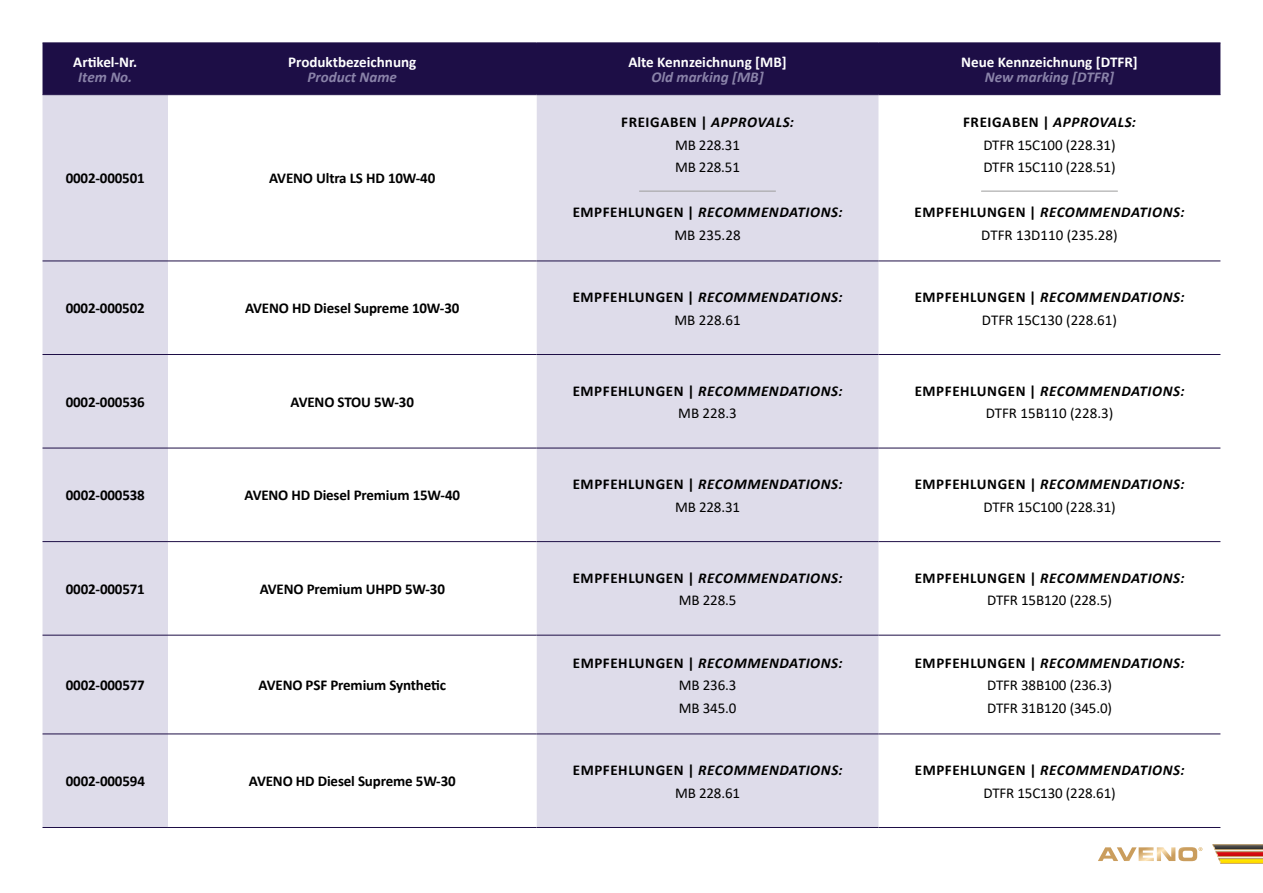
<style>
.page{position:relative;width:1263px;height:893px;background:#fff}
.page>*{position:absolute;margin:0;border:0;box-sizing:border-box;transform-origin:0 0}
.t1{font:15px/22.5px "Calibri";letter-spacing:-.01em;color:#000;text-align:center}
.t2{font:italic 700 15px/22.5px "Calibri";letter-spacing:.04em;color:#000;text-align:center}
.t3{font:700 15px "Calibri";letter-spacing:-.01em;color:#000}
.t4{font:700 15px "Calibri";color:#fff}
.t5{font:italic 700 15px "Calibri";color:#8a83a9}
.s1{font-weight:700}
.s2{font-weight:700;font-style:italic}
.s3{font-style:normal}
.s4{font-weight:400;font-style:normal}
</style>
<div class="page">
<div style="left:43px;top:44px;width:1177px;height:50px;background:#1d0e46"></div>
<div style="left:43px;top:95px;width:835px;height:732px;background:#dedcea"></div>
<svg style="left:168px;top:95px;width:368px;height:732px"></svg>
<hr style="left:43px;top:43px;width:125px;height:1px;background:#1d0e46">
<hr style="left:168px;top:43px;width:368px;height:1px;background:#1d0e46">
<hr style="left:536px;top:43px;width:342px;height:1px;background:#1d0e46">
<hr style="left:878px;top:43px;width:342px;height:1px;background:#1d0e46">
<hr style="left:43px;top:94px;width:125px;height:1px;background:#1d0e46">
<hr style="left:43px;top:261px;width:125px;height:1px;background:#1d0e46">
<hr style="left:43px;top:354px;width:125px;height:1px;background:#1d0e46">
<hr style="left:43px;top:448px;width:125px;height:1px;background:#1d0e46">
<hr style="left:43px;top:541px;width:125px;height:1px;background:#1d0e46">
<hr style="left:43px;top:635px;width:125px;height:1px;background:#1d0e46">
<hr style="left:43px;top:733px;width:125px;height:1px;background:#1d0e46">
<hr style="left:43px;top:827px;width:125px;height:1px;background:#1d0e46">
<hr style="left:168px;top:94px;width:368px;height:1px;background:#1d0e46">
<hr style="left:168px;top:261px;width:368px;height:1px;background:#1d0e46">
<hr style="left:168px;top:354px;width:368px;height:1px;background:#1d0e46">
<hr style="left:168px;top:448px;width:368px;height:1px;background:#1d0e46">
<hr style="left:168px;top:541px;width:368px;height:1px;background:#1d0e46">
<hr style="left:168px;top:635px;width:368px;height:1px;background:#1d0e46">
<hr style="left:168px;top:733px;width:368px;height:1px;background:#1d0e46">
<hr style="left:168px;top:827px;width:368px;height:1px;background:#1d0e46">
<hr style="left:536px;top:94px;width:342px;height:1px;background:#1d0e46">
<hr style="left:536px;top:261px;width:342px;height:1px;background:#1d0e46">
<hr style="left:536px;top:354px;width:342px;height:1px;background:#1d0e46">
<hr style="left:536px;top:827px;width:342px;height:1px;background:#1d0e46">
<hr style="left:536px;top:448px;width:342px;height:1px;background:#1d0e46">
<hr style="left:536px;top:541px;width:342px;height:1px;background:#1d0e46">
<hr style="left:536px;top:635px;width:342px;height:1px;background:#1d0e46">
<hr style="left:536px;top:733px;width:342px;height:1px;background:#1d0e46">
<hr style="left:878px;top:94px;width:342px;height:1px;background:#1d0e46">
<hr style="left:878px;top:261px;width:342px;height:1px;background:#1d0e46">
<hr style="left:878px;top:354px;width:342px;height:1px;background:#1d0e46">
<hr style="left:878px;top:827px;width:342px;height:1px;background:#1d0e46">
<hr style="left:878px;top:448px;width:342px;height:1px;background:#1d0e46">
<hr style="left:878px;top:541px;width:342px;height:1px;background:#1d0e46">
<hr style="left:878px;top:635px;width:342px;height:1px;background:#1d0e46">
<hr style="left:878px;top:733px;width:342px;height:1px;background:#1d0e46">
<hr style="left:639px;top:191px;width:136px;height:1px;background:#9d9d9c">
<hr style="left:981px;top:191px;width:136px;height:1px;background:#9d9d9c">
<svg style="left:1212px;top:844px;width:51px;height:20px"></svg>
<svg style="left:1098px;top:847px;width:104px;height:14px"></svg>
<p class="t4" style="left:73px;top:51px;width:66px">Artikel-Nr.</p>
<p class="t5" style="left:78px;top:66px;width:55px">Item No.</p>
<p class="t4" style="left:288px;top:51px;width:130px">Produktbezeichnung</p>
<p class="t5" style="left:308px;top:66px;width:91px">Product Name</p>
<p class="t3" style="left:66px;top:168px;width:81px">0002-000501</p>
<p class="t3" style="left:269px;top:168px;width:168px">AVENO Ultra LS HD 10W-40</p>
<p class="t4" style="left:628px;top:51px;width:160px">Alte Kennzeichnung [MB]</p>
<p class="t5" style="left:651px;top:66px;width:114px">Old marking [MB]</p>
<p class="t1" style="left:621px;top:111px;width:174px"><span class="s1">FREIGABEN |</span> <span class="s2">APPROVALS:<br></span>MB 228.31<br>MB 228.51</p>
<p class="t2" style="left:573px;top:200px;width:271px"><span class="s3">EMPFEHLUNGEN |</span> RECOMMENDATIONS:<br><span class="s4">MB 235.28</span></p>
<p class="t4" style="left:961px;top:51px;width:178px">Neue Kennzeichnung [DTFR]</p>
<p class="t5" style="left:985px;top:66px;width:131px">New marking [DTFR]</p>
<p class="t1" style="left:963px;top:111px;width:174px"><span class="s1">FREIGABEN |</span> <span class="s2">APPROVALS:<br></span>DTFR 15C100 (228.31)<br>DTFR 15C110 (228.51)</p>
<p class="t1" style="left:915px;top:201px;width:271px"><span class="s1">EMPFEHLUNGEN |</span> <span class="s2">RECOMMENDATIONS:<br></span>DTFR 13D110 (235.28)</p>
<p class="t3" style="left:66px;top:298px;width:81px">0002-000502</p>
<p class="t3" style="left:245px;top:298px;width:216px">AVENO HD Diesel Supreme 10W-30</p>
<p class="t2" style="left:573px;top:285px;width:271px"><span class="s3">EMPFEHLUNGEN |</span> RECOMMENDATIONS:<br><span class="s4">MB 228.61</span></p>
<p class="t1" style="left:915px;top:285px;width:271px"><span class="s1">EMPFEHLUNGEN |</span> <span class="s2">RECOMMENDATIONS:<br></span>DTFR 15C130 (228.61)</p>
<p class="t3" style="left:66px;top:391px;width:81px">0002-000536</p>
<p class="t3" style="left:291px;top:391px;width:125px">AVENO STOU 5W-30</p>
<p class="t2" style="left:573px;top:379px;width:271px"><span class="s3">EMPFEHLUNGEN |</span> RECOMMENDATIONS:<br><span class="s4">MB 228.3</span></p>
<p class="t1" style="left:915px;top:379px;width:271px"><span class="s1">EMPFEHLUNGEN |</span> <span class="s2">RECOMMENDATIONS:<br></span>DTFR 15B110 (228.3)</p>
<p class="t3" style="left:66px;top:485px;width:81px">0002-000538</p>
<p class="t3" style="left:245px;top:485px;width:217px">AVENO HD Diesel Premium 15W-40</p>
<p class="t2" style="left:573px;top:472px;width:271px"><span class="s3">EMPFEHLUNGEN |</span> RECOMMENDATIONS:<br><span class="s4">MB 228.31</span></p>
<p class="t1" style="left:915px;top:473px;width:271px"><span class="s1">EMPFEHLUNGEN |</span> <span class="s2">RECOMMENDATIONS:<br></span>DTFR 15C100 (228.31)</p>
<p class="t3" style="left:66px;top:578px;width:81px">0002-000571</p>
<p class="t3" style="left:260px;top:578px;width:187px">AVENO Premium UHPD 5W-30</p>
<p class="t2" style="left:573px;top:566px;width:271px"><span class="s3">EMPFEHLUNGEN |</span> RECOMMENDATIONS:<br><span class="s4">MB 228.5</span></p>
<p class="t1" style="left:915px;top:566px;width:271px"><span class="s1">EMPFEHLUNGEN |</span> <span class="s2">RECOMMENDATIONS:<br></span>DTFR 15B120 (228.5)</p>
<p class="t3" style="left:66px;top:675px;width:81px">0002-000577</p>
<p class="t3" style="left:259px;top:675px;width:189px">AVENO PSF Premium Synthetic</p>
<p class="t2" style="left:573px;top:651px;width:271px"><span class="s3">EMPFEHLUNGEN |</span> RECOMMENDATIONS:<br><span class="s4">MB 236.3<br>MB 345.0</span></p>
<p class="t1" style="left:915px;top:651px;width:271px"><span class="s1">EMPFEHLUNGEN |</span> <span class="s2">RECOMMENDATIONS:<br></span>DTFR 38B100 (236.3)<br>DTFR 31B120 (345.0)</p>
<p class="t3" style="left:66px;top:771px;width:81px">0002-000594</p>
<p class="t3" style="left:249px;top:771px;width:208px">AVENO HD Diesel Supreme 5W-30</p>
<p class="t2" style="left:573px;top:758px;width:271px"><span class="s3">EMPFEHLUNGEN |</span> RECOMMENDATIONS:<br><span class="s4">MB 228.61</span></p>
<p class="t1" style="left:915px;top:758px;width:271px"><span class="s1">EMPFEHLUNGEN |</span> <span class="s2">RECOMMENDATIONS:<br></span>DTFR 15C130 (228.61)</p>
</div>
